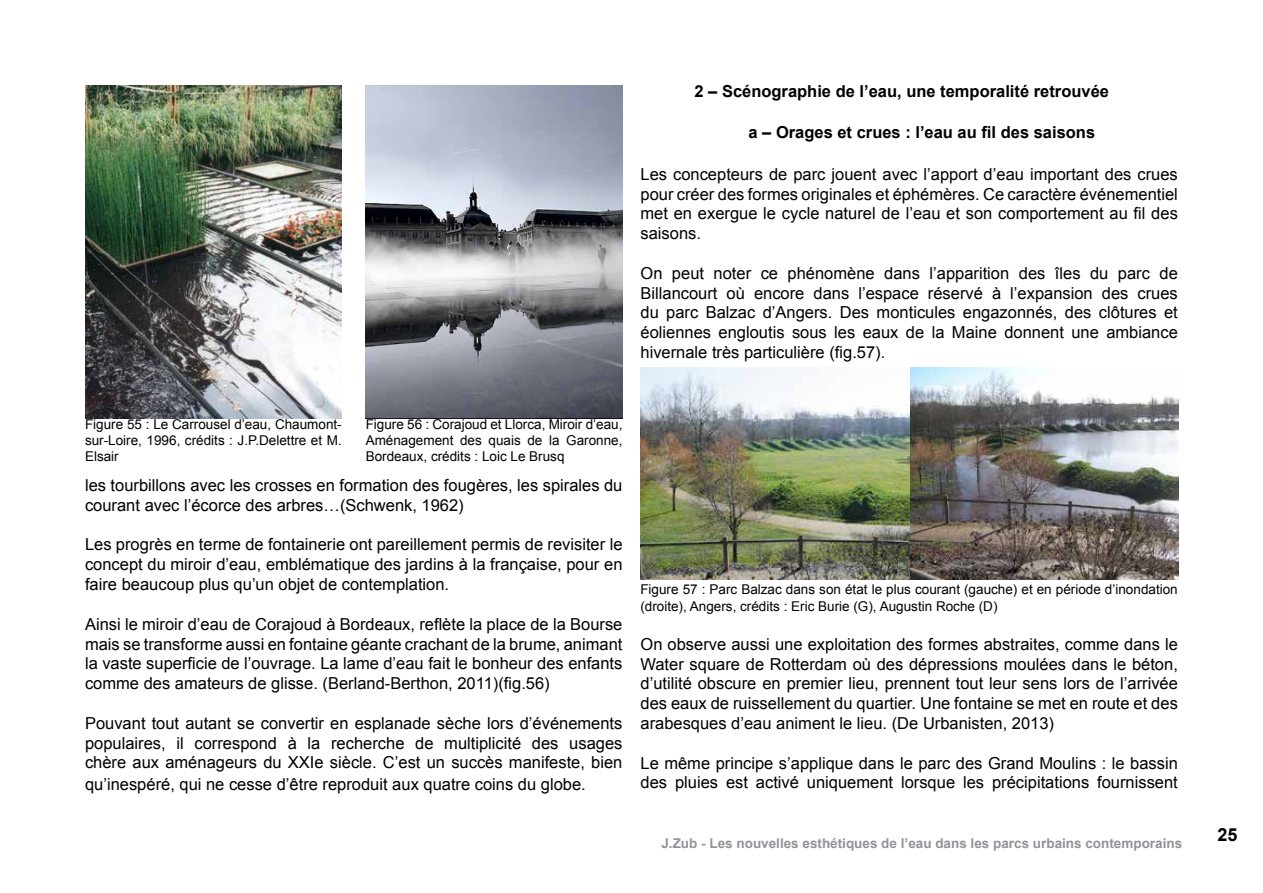
<style>
.page{position:relative;width:1263px;height:893px;background:#fff}
.page>*{position:absolute;margin:0;border:0;box-sizing:border-box;transform-origin:0 0}
.t1{font:700 18px "Arial";color:#000}
.t2{font:16.5px/19.8px "Arial";color:#000;text-align:justify}
.t3{font:700 16.5px "Arial";color:#000}
.t4{font:13.5px/16.2px "Arial";color:#000;text-align:justify}
.t5{font:700 13.5px "Arial";color:#919396}
</style>
<div class="page">
<img style="left:85px;top:85px;width:257px;height:334px">
<img style="left:366px;top:85px;width:256px;height:334px">
<img style="left:640px;top:368px;width:538px;height:211px">
<p class="t3" style="left:694px;top:80px;width:416px">2 – Scénographie de l’eau, une temporalité retrouvée</p>
<p class="t3" style="left:748px;top:122px;width:348px">a – Orages et crues : l’eau au fil des saisons</p>
<p class="t2" style="left:640px;top:164px;width:539px">Les concepteurs de parc jouent avec l’apport d’eau important des crues pour créer des formes originales et éphémères. Ce caractère événementiel met en exergue le cycle naturel de l’eau et son comportement au fil des saisons.</p>
<p class="t2" style="left:640px;top:263px;width:539px">On peut noter ce phénomène dans l’apparition des îles du parc de Billancourt où encore dans l’espace réservé à l’expansion des crues du parc Balzac d’Angers. Des monticules engazonnés, des clôtures et éoliennes engloutis sous les eaux de la Maine donnent une ambiance hivernale très particulière (fig.57).</p>
<p class="t4" style="left:85px;top:416px;width:258px">Figure 55 : Le Carrousel d’eau, Chaumont&shy;sur-Loire, 1996, crédits : J.P.Delettre et M.<br>Elsair</p>
<p class="t4" style="left:366px;top:416px;width:258px">Figure 56 : Corajoud et Llorca, Miroir d’eau, Aménagement des quais de la Garonne, Bordeaux, crédits : Loic Le Brusq</p>
<p class="t2" style="left:85px;top:476px;width:539px">les tourbillons avec les crosses en formation des fougères, les spirales du courant avec l’écorce des arbres…(Schwenk, 1962)</p>
<p class="t2" style="left:85px;top:535px;width:539px">Les progrès en terme de fontainerie ont pareillement permis de revisiter le concept du miroir d’eau, emblématique des jardins à la française, pour en faire beaucoup plus qu’un objet de contemplation.</p>
<p class="t2" style="left:85px;top:614px;width:539px">Ainsi le miroir d’eau de Corajoud à Bordeaux, reflète la place de la Bourse mais se transforme aussi en fontaine géante crachant de la brume, animant la vaste superficie de l’ouvrage. La lame d’eau fait le bonheur des enfants comme des amateurs de glisse. (Berland-Berthon, 2011)(fig.56)</p>
<p class="t2" style="left:85px;top:713px;width:539px">Pouvant tout autant se convertir en esplanade sèche lors d’événements populaires, il correspond à la recherche de multiplicité des usages chère aux aménageurs du XXIe siècle. C’est un succès manifeste, bien</p>
<p class="t2" style="left:85px;top:774px;width:502px">qu’inespéré, qui ne cesse d’être reproduit aux quatre coins du globe.</p>
<p class="t4" style="left:640px;top:582px;width:539px">Figure 57 : Parc Balzac dans son état le plus courant (gauche) et en période d’inondation (droite), Angers, crédits : Eric Burie (G), Augustin Roche (D)</p>
<p class="t2" style="left:640px;top:634px;width:539px">On observe aussi une exploitation des formes abstraites, comme dans le Water square de Rotterdam où des dépressions moulées dans le béton, d’utilité obscure en premier lieu, prennent tout leur sens lors de l’arrivée des eaux de ruissellement du quartier. Une fontaine se met en route et des arabesques d’eau animent le lieu. (De Urbanisten, 2013)</p>
<p class="t2" style="left:640px;top:753px;width:539px">Le même principe s’applique dans le parc des Grand Moulins : le bassin des pluies est activé uniquement lorsque les précipitations fournissent</p>
<p class="t5" style="left:661px;top:834px;width:522px">J.Zub - Les nouvelles esthétiques de l’eau dans les parcs urbains contemporains</p>
<p class="t1" style="left:1217px;top:822px;width:22px">25</p>
</div>
